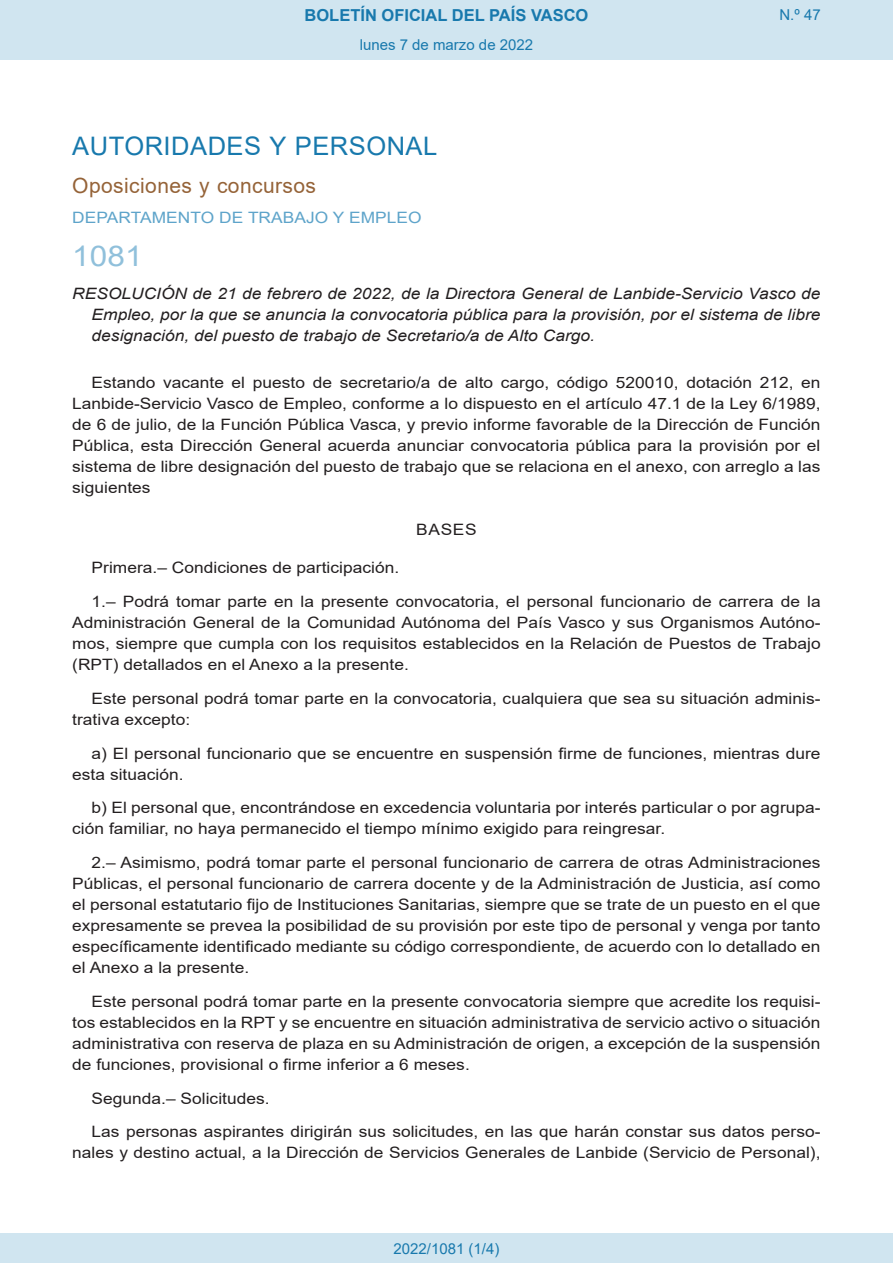
<style>
.page{position:relative;width:893px;height:1263px;background:#fff}
.page>*{position:absolute;margin:0;border:0;box-sizing:border-box;transform-origin:0 0}
.BOPVOrden{font:28.5px "Arial";color:#90c0db;scale:1.11 1}
.BOPVSeccion{font:25.5px "Arial";letter-spacing:.02em;color:#1879ad}
.BOPVSubseccion{font:21px "Arial";letter-spacing:.02em;color:#956338}
.t1{font:700 16.5px "Arial";color:#1879ad}
.BOPVDetalle{font:15.6px/21px "Arial";color:#231f20;text-align:justify;scale:1.11 1}
.BOPVTitulo{font:italic 15.6px/21px "Arial";color:#231f20;text-align:justify;scale:1.11 1}
.BOPVOrganismo{font:15.6px "Arial";letter-spacing:.005em;color:#5ea4ca;scale:1.11 1}
.BOPVClave{font:15.6px "Arial";letter-spacing:.035em;color:#231f20;scale:1.11 1}
.Paginacion_Centro{font:15px "Arial";color:#1879ad}
</style>
<div class="page">
<div style="left:0;top:0;width:893px;height:60px;background:#d0e5f0"></div>
<div style="left:0;top:1233px;width:893px;height:30px;background:#d0e5f0"></div>
<p class="t1" style="left:305px;top:3px;width:285px">BOLETÍN OFICIAL DEL PAÍS VASCO</p>
<p class="Paginacion_Centro" style="left:360px;top:35px;width:175px">lunes 7 de marzo de 2022</p>
<p class="Paginacion_Centro" style="left:779px;top:5px;width:43px">N.º 47</p>
<p class="BOPVSeccion" style="left:72px;top:128px;width:367px">AUTORIDADES Y PERSONAL</p>
<p class="BOPVSubseccion" style="left:72px;top:171px;width:245px">Oposiciones y concursos</p>
<p class="BOPVOrganismo" style="left:72px;top:207px;width:316px">DEPARTAMENTO DE TRABAJO Y EMPLEO</p>
<p class="BOPVOrden" style="left:72px;top:236px;width:65px">1081</p>
<p class="BOPVTitulo" style="left:92px;top:284px;width:658px;text-indent:-19px">RESOLUCIÓN de 21 de febrero de 2022, de la Directora General de Lanbide-Servicio Vasco de Empleo, por la que se anuncia la convocatoria pública para la provisión, por el sistema de libre designación, del puesto de trabajo de Secretario/a de Alto Cargo.</p>
<p class="BOPVDetalle" style="left:72px;top:372px;width:676px;text-indent:19px">Estando vacante el puesto de secretario/a de alto cargo, código 520010, dotación 212, en Lanbide-Servicio Vasco de Empleo, conforme a lo dispuesto en el artículo 47.1 de la Ley 6/1989, de 6 de julio, de la Función Pública Vasca, y previo informe favorable de la Dirección de Función Pública, esta Dirección General acuerda anunciar convocatoria pública para la provisión por el sistema de libre designación del puesto de trabajo que se relaciona en el anexo, con arreglo a las siguientes</p>
<p class="BOPVClave" style="left:416px;top:519px;width:56px">BASES</p>
<p class="BOPVDetalle" style="left:92px;top:557px;width:279px">Primera.– Condiciones de participación.</p>
<p class="BOPVDetalle" style="left:72px;top:591px;width:676px;text-indent:19px">1.– Podrá tomar parte en la presente convocatoria, el personal funcionario de carrera de la Administración General de la Comunidad Autónoma del País Vasco y sus Organismos Autóno&shy;mos, siempre que cumpla con los requisitos establecidos en la Relación de Puestos de Trabajo (RPT) detallados en el Anexo a la presente.</p>
<p class="BOPVDetalle" style="left:72px;top:688px;width:676px;text-indent:19px">Este personal podrá tomar parte en la convocatoria, cualquiera que sea su situación adminis&shy;trativa excepto:</p>
<p class="BOPVDetalle" style="left:72px;top:742px;width:676px;text-indent:19px">a) El personal funcionario que se encuentre en suspensión firme de funciones, mientras dure esta situación.</p>
<p class="BOPVDetalle" style="left:72px;top:797px;width:676px;text-indent:19px">b) El personal que, encontrándose en excedencia voluntaria por interés particular o por agrupa&shy;ción familiar, no haya permanecido el tiempo mínimo exigido para reingresar.</p>
<p class="BOPVDetalle" style="left:72px;top:852px;width:676px;text-indent:19px">2.– Asimismo, podrá tomar parte el personal funcionario de carrera de otras Administraciones Públicas, el personal funcionario de carrera docente y de la Administración de Justicia, así como el personal estatutario fijo de Instituciones Sanitarias, siempre que se trate de un puesto en el que expresamente se prevea la posibilidad de su provisión por este tipo de personal y venga por tanto específicamente identificado mediante su código correspondiente, de acuerdo con lo detallado en el Anexo a la presente.</p>
<p class="BOPVDetalle" style="left:72px;top:991px;width:676px;text-indent:19px">Este personal podrá tomar parte en la presente convocatoria siempre que acredite los requisi&shy;tos establecidos en la RPT y se encuentre en situación administrativa de servicio activo o situación administrativa con reserva de plaza en su Administración de origen, a excepción de la suspensión de funciones, provisional o firme inferior a 6 meses.</p>
<p class="BOPVDetalle" style="left:92px;top:1087px;width:162px">Segunda.– Solicitudes.</p>
<p class="BOPVDetalle" style="left:72px;top:1121px;width:676px;text-align:right">Las personas aspirantes dirigirán sus solicitudes, en las que harán constar sus datos perso&shy;nales y destino actual, a la Dirección de Servicios Generales de Lanbide (Servicio de Personal),</p>
<p class="Paginacion_Centro" style="left:393px;top:1238px;width:107px">2022/1081 (1/4)</p>
</div>
